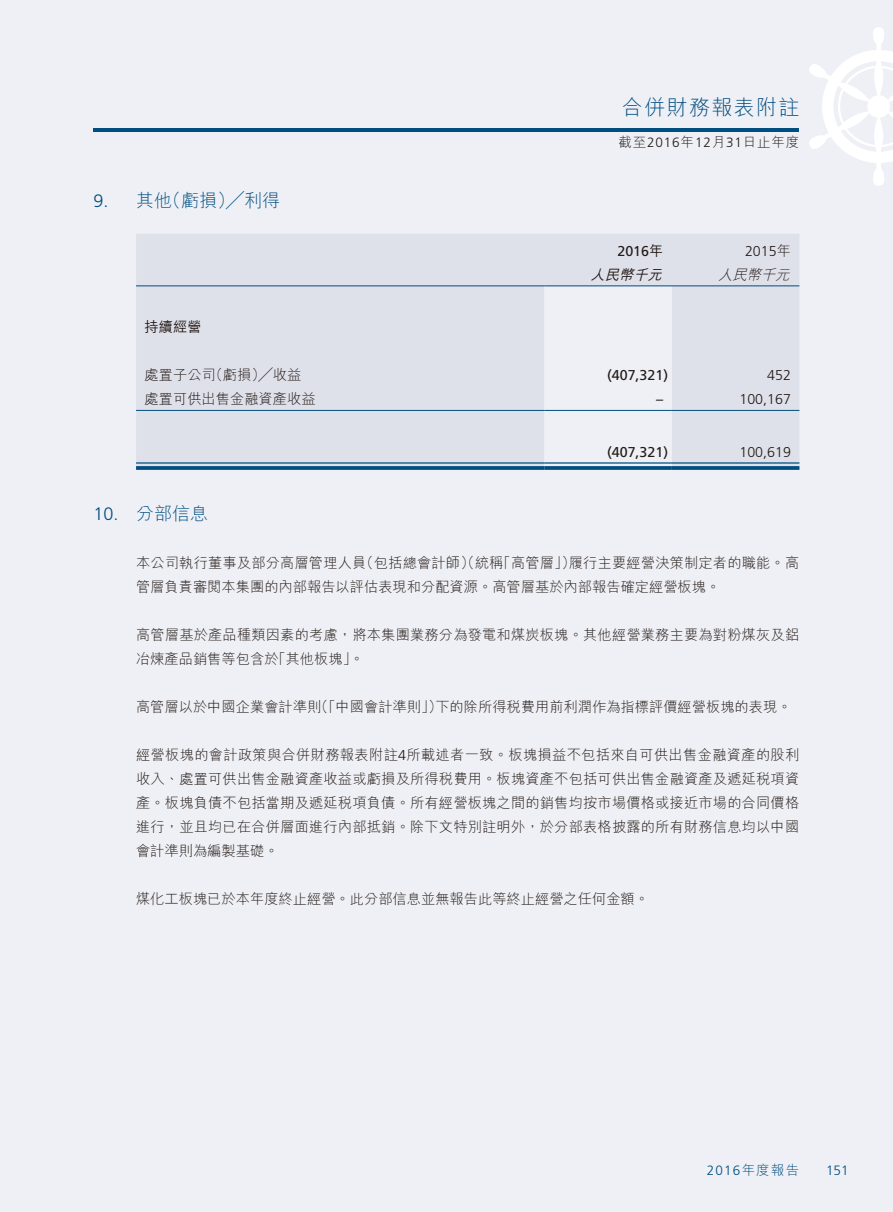
<style>
.page{position:relative;width:893px;height:1212px;background:#eef0f5}
.page>*{position:absolute;margin:0;border:0;box-sizing:border-box;transform-origin:0 0}
.t1{font:300 21px "M Hei HK";letter-spacing:.065em;color:#004d80}
.t2{font:300 18px "M Hei HK";color:#004d80}
.t3{font:300 14.25px/24px "M Hei HK";color:#231916}
.t4{font:14.25px "Frutiger LT Std";color:#231916}
.t5{font:300 14.25px "Frutiger LT Std";color:#231916}
.t6{font:italic 500 14.25px "M Hei HK";color:#231916}
.t7{font:italic 300 14.25px "M Hei HK";color:#231916}
.t8{font:500 14.25px "M Hei HK";color:#231916}
.t9{font:300 13.5px "M Hei HK";letter-spacing:.065em;color:#231916}
.t10{font:300 13.5px "Frutiger LT Std";letter-spacing:.07em;color:#004d80}
.s1{font-family:"Frutiger LT Std"}
.s2{font-family:"M Hei HK";font-weight:500}
.s3{font-family:"M Hei HK"}
</style>
<div class="page">
<hr style="left:94px;top:128px;width:705px;height:3px;background:#004d80">
<svg style="left:809px;top:27px;width:84px;height:159px"></svg>
<div style="left:136px;top:234px;width:663px;height:232px;background:#dfe1ea"></div>
<svg style="left:544px;top:286px;width:128px;height:180px"></svg>
<hr style="left:136px;top:285px;width:408px;height:1px;background:#004d80">
<hr style="left:544px;top:285px;width:128px;height:1px;background:#004d80">
<hr style="left:672px;top:285px;width:127px;height:1px;background:#004d80">
<hr style="left:136px;top:410px;width:408px;height:1px;background:#004d80">
<hr style="left:544px;top:410px;width:128px;height:1px;background:#004d80">
<hr style="left:672px;top:410px;width:127px;height:1px;background:#004d80">
<hr style="left:136px;top:462px;width:408px;height:2px;background:#004d80">
<svg style="left:136px;top:466px;width:408px;height:4px;background:#0d5586"></svg>
<hr style="left:544px;top:462px;width:128px;height:2px;background:#004d80">
<svg style="left:544px;top:466px;width:128px;height:4px"></svg>
<hr style="left:672px;top:462px;width:127px;height:2px;background:#004d80">
<svg style="left:672px;top:466px;width:127px;height:4px"></svg>
<h1 class="t1" style="left:622px;top:96px;width:179px">合併財務報表附註</h1>
<p class="t2" style="left:94px;top:192px;width:188px"><span class="s1">9.</span> 其他（虧損）╱利得</p>
<p class="t9" style="left:618px;top:135px;width:182px">截至<span class="s1">2016</span>年<span class="s1">12</span>月<span class="s1">31</span>日止年度</p>
<p class="t4" style="left:617px;top:243px;width:47px">2016<span class="s2">年</span></p>
<p class="t5" style="left:745px;top:243px;width:47px">2015<span class="s3">年</span></p>
<p class="t6" style="left:591px;top:264px;width:78px">人民幣千元</p>
<p class="t7" style="left:718px;top:267px;width:77px">人民幣千元</p>
<p class="t8" style="left:145px;top:317px;width:58px">持續經營</p>
<p class="t3" style="left:145px;top:363px;width:158px">處置子公司（虧損）╱收益</p>
<p class="t4" style="left:607px;top:367px;width:62px">(407,321)</p>
<p class="t5" style="left:767px;top:367px;width:25px">452</p>
<p class="t3" style="left:145px;top:387px;width:172px">處置可供出售金融資產收益</p>
<p class="t4" style="left:656px;top:391px;width:9px">–</p>
<p class="t5" style="left:739px;top:391px;width:53px">100,167</p>
<p class="t4" style="left:607px;top:444px;width:62px">(407,321)</p>
<p class="t5" style="left:739px;top:444px;width:53px">100,619</p>
<p class="t2" style="left:94px;top:504px;width:116px"><span class="s1">10.</span> 分部信息</p>
<p class="t3" style="left:136px;top:551px;width:665px">本公司執行董事及部分高層管理人員（包括總會計師）（統稱「高管層」）履行主要經營決策制定者的職能。高管層負責審閱本集團的內部報告以評估表現和分配資源。高管層基於內部報告確定經營板塊。</p>
<p class="t3" style="left:136px;top:623px;width:665px">高管層基於產品種類因素的考慮，將本集團業務分為發電和煤炭板塊。其他經營業務主要為對粉煤灰及鋁冶煉產品銷售等包含於「其他板塊」。</p>
<p class="t3" style="left:136px;top:695px;width:657px">高管層以於中國企業會計準則（「中國會計準則」）下的除所得稅費用前利潤作為指標評價經營板塊的表現。</p>
<p class="t3" style="left:136px;top:743px;width:665px;text-align:justify">經營板塊的會計政策與合併財務報表附註<span class="s1">4</span>所載述者一致。板塊損益不包括來自可供出售金融資產的股利收入、處置可供出售金融資產收益或虧損及所得稅費用。板塊資產不包括可供出售金融資產及遞延稅項資產。板塊負債不包括當期及遞延稅項負債。所有經營板塊之間的銷售均按市場價格或接近市場的合同價格進行，並且均已在合併層面進行內部抵銷。除下文特別註明外，於分部表格披露的所有財務信息均以中國會計準則為編製基礎。</p>
<p class="t3" style="left:136px;top:887px;width:515px">煤化工板塊已於本年度終止經營。此分部信息並無報告此等終止經營之任何金額。</p>
<p class="t10" style="left:707px;top:1163px;width:94px">2016<span class="s3">年度報告</span></p>
<p class="t10" style="left:826px;top:1163px;width:24px">151</p>
</div>
